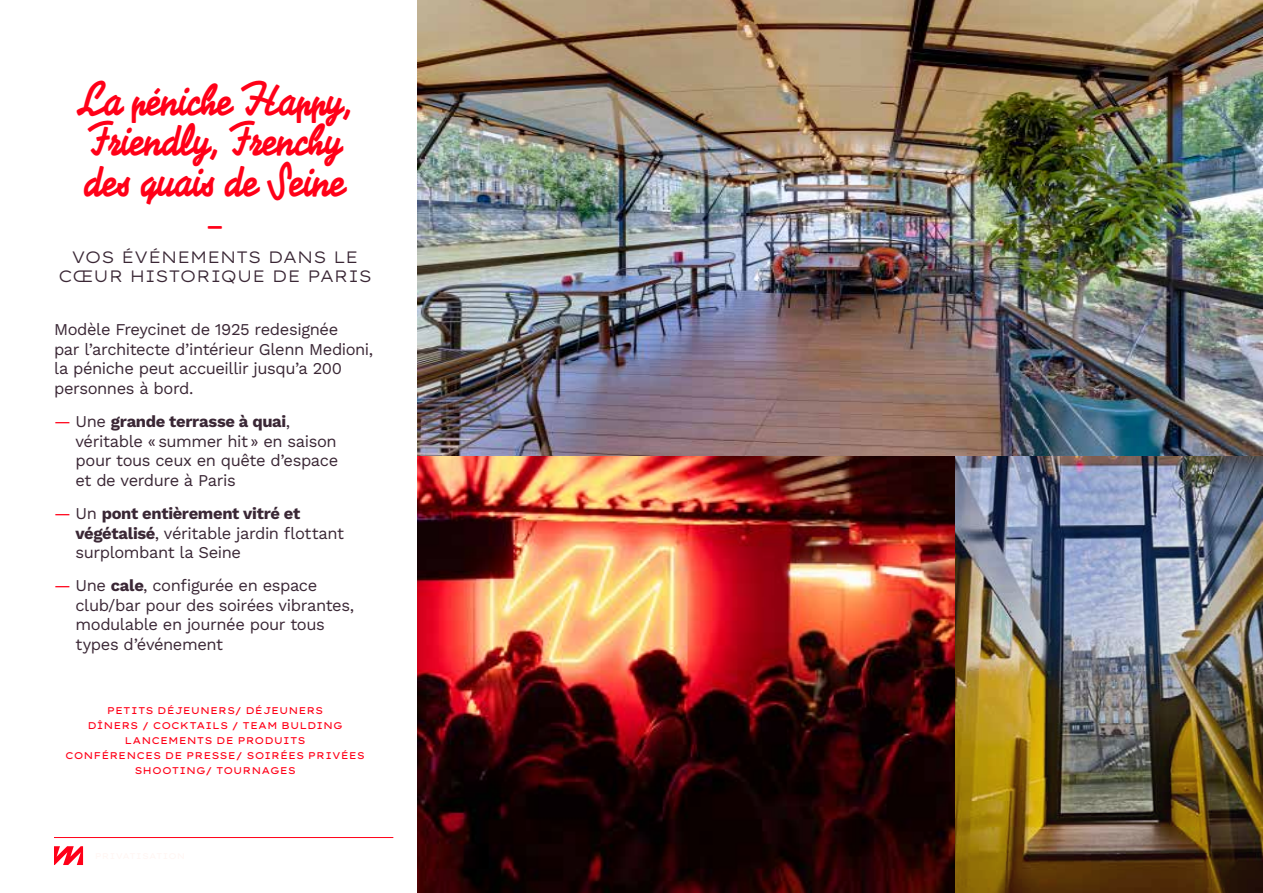
<style>
.page{position:relative;width:1263px;height:893px;background:#fff}
.page>*{position:absolute;margin:0;border:0;box-sizing:border-box;transform-origin:0 0}
.t1{font:700 45px/40.5px "Veltro";letter-spacing:-.02em;color:#ff0018}
.t2{font:700 30px "Veltro";color:#ff0018}
.t3{font:16.5px/19.8px "Work Sans";letter-spacing:-.025em;color:#3a2735}
.t4{font:300 16.5px/19.8px "Lexend Peta";letter-spacing:-.035em;color:#3a2735;text-align:center}
.t5{font:9.75px/15px "Lexend Peta";letter-spacing:-.005em;color:#ff0018;text-align:center}
.s1{color:#ff0018}
.s2{font-weight:700}
</style>
<div class="page">
<img style="left:417px;top:455px;width:538px;height:438px">
<img style="left:955px;top:455px;width:308px;height:438px">
<svg style="left:54px;top:846px;width:29px;height:19px"></svg>
<img style="left:417px;top:0;width:846px;height:455px">
<hr style="left:54px;top:837px;width:339px;height:1px;background:#ff0018">
<h1 class="t1" style="left:77px;top:78px;width:278px">La péniche Happy,<br>Friendly, Frenchy des quais de Seine</h1>
<h2 class="t2" style="left:206px;top:205px;width:19px">—</h2>
<p class="t4" style="left:58px;top:245px;width:316px">VOS ÉVÉNEMENTS DANS LE<br>CŒUR HISTORIQUE DE PARIS</p>
<p class="t3" style="left:54px;top:319px;width:321px">Modèle Freycinet de 1925 redesignée<br>par l’architecte d’intérieur Glenn Medioni, la péniche peut accueillir jusqu’a 200 personnes à bord.</p>
<p class="t3" style="left:76px;top:411px;width:264px;text-indent:-22px"><span class="s1">—</span> Une <span class="s2">grande terrasse à quai</span>, véritable « summer hit » en saison pour tous ceux en quête d’espace et de verdure à Paris</p>
<p class="t3" style="left:76px;top:502px;width:270px;text-indent:-22px"><span class="s1">—</span> Un <span class="s2">pont entièrement vitré et végétalisé</span>, véritable jardin flottant surplombant la Seine</p>
<p class="t3" style="left:76px;top:575px;width:280px;text-indent:-22px"><span class="s1">—</span> Une <span class="s2">cale</span>, configurée en espace club/bar pour des soirées vibrantes, modulable en journée pour tous types d’événement</p>
<p class="t5" style="left:65px;top:702px;width:302px">PETITS DÉJEUNERS/ DÉJEUNERS<br>DÎNERS / COCKTAILS / TEAM BULDING<br>LANCEMENTS DE PRODUITS<br>CONFÉRENCES DE PRESSE/ SOIRÉES PRIVÉES<br>SHOOTING/ TOURNAGES</p>
</div>
